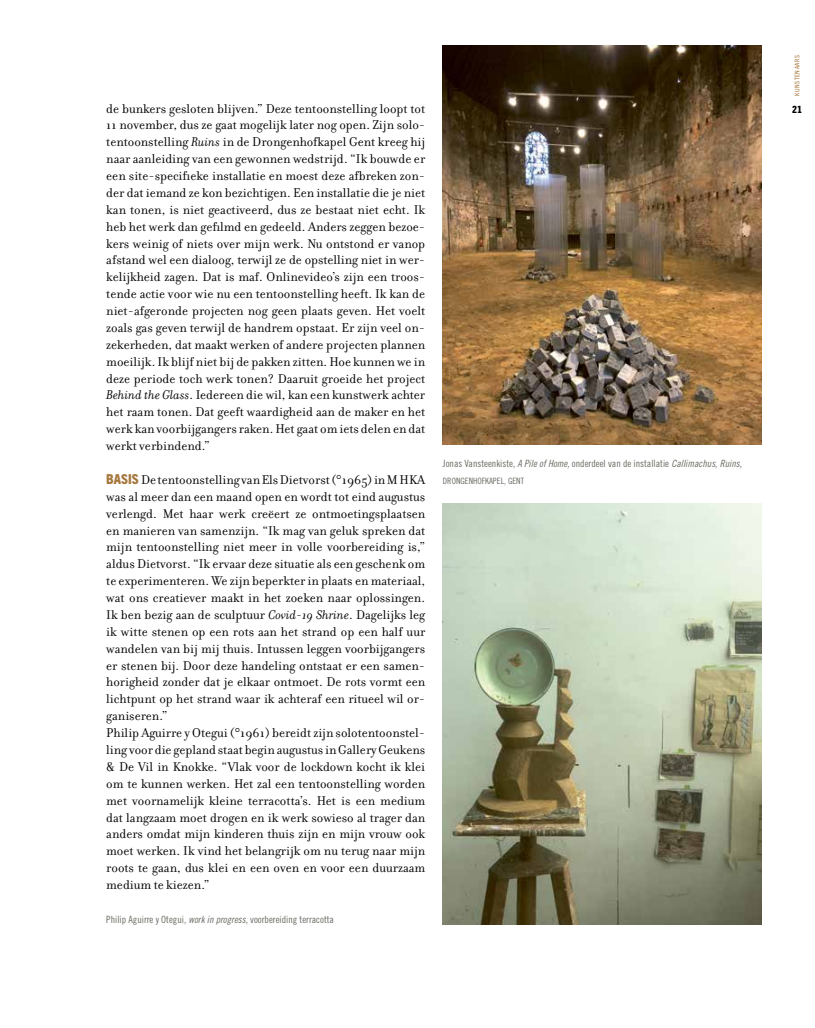
<style>
.page{position:relative;width:815px;height:1028px;background:#fff}
.page>*{position:absolute;margin:0;border:0;box-sizing:border-box;transform-origin:0 0}
.t1{font:13.75px/16.9px "Filosofia OT";color:#000;text-align:justify}
.t2{font:10px "Trade Gothic LT Std Cn 18";color:#6d6a63}
.t3{font:800 condensed 10px "Trade Gothic Next LT Pro";color:#000}
.t4{font:8.75px "Trade Gothic LT Std Cn 18";color:#6d6a63}
.t5{font:condensed 6.5px "Trade Gothic Next LT Pro";letter-spacing:.08em;color:#a6783e}
.s1{font-style:italic}
.s2{font-family:"Trade Gothic Next LT Pro";font-weight:800;font-stretch:condensed;color:#a6783e}
.s3{font-family:"Trade Gothic LT Std Cn 18 Obl"}
</style>
<div class="page">
<img style="left:443px;top:45px;width:319px;height:399px">
<img style="left:443px;top:503px;width:319px;height:421px">
<p class="t1" style="left:106px;top:100px;width:320px">de bunkers gesloten blijven.” Deze tentoonstelling loopt tot 11 november, dus ze gaat mogelijk later nog open. Zijn solo&shy;tentoonstelling <span class="s1">Ruins</span> in de Drongenhofkapel Gent kreeg hij naar aanleiding van een gewonnen wedstrijd. “Ik bouwde er een site-specifieke installatie en moest deze afbreken zon&shy;der dat iemand ze kon bezichtigen. Een installatie die je niet kan tonen, is niet geactiveerd, dus ze bestaat niet echt. Ik heb het werk dan gefilmd en gedeeld. Anders zeggen bezoe&shy;kers weinig of niets over mijn werk. Nu ontstond er vanop afstand wel een dialoog, terwijl ze de opstelling niet in wer&shy;kelijkheid zagen. Dat is maf. Onlinevideo’s zijn een troos&shy;tende actie voor wie nu een tentoonstelling heeft. Ik kan de niet-afgeronde projecten nog geen plaats geven. Het voelt zoals gas geven terwijl de handrem opstaat. Er zijn veel on&shy;zekerheden, dat maakt werken of andere projecten plannen moeilijk. Ik blijf niet bij de pakken zitten. Hoe kunnen we in deze periode toch werk tonen? Daaruit groeide het project <span class="s1">Behind the Glass</span>. Iedereen die wil, kan een kunstwerk achter het raam tonen. Dat geeft waardigheid aan de maker en het werk kan voorbijgangers raken. Het gaat om iets delen en dat werkt verbindend.”</p>
<p class="t1" style="left:106px;top:471px;width:320px;text-align:left"><span class="s2">BASIS</span> De tentoonstelling van Els Dietvorst (°1965) in M HKA was al meer dan een maand open en wordt tot eind augustus verlengd. Met haar werk creëert ze ontmoetingsplaatsen en manieren van samenzijn. “Ik mag van geluk spreken dat mijn tentoonstelling niet meer in volle voorbereiding is,” aldus Dietvorst. “Ik ervaar deze situatie als een geschenk om te experimenteren. We zijn beperkter in plaats en materiaal, wat ons creatiever maakt in het zoeken naar oplossingen.<br>Ik ben bezig aan de sculptuur <span class="s1">Covid-19 Shrine</span>. Dagelijks leg ik witte stenen op een rots aan het strand op een half uur wandelen van bij mij thuis. Intussen leggen voorbijgangers er stenen bij. Door deze handeling ontstaat er een samen&shy;horigheid zonder dat je elkaar ontmoet. De rots vormt een lichtpunt op het strand waar ik achteraf een ritueel wil or&shy;ganiseren.”<br>Philip Aguirre y Otegui (°1961) bereidt zijn solotentoonstel&shy;ling voor die gepland staat begin augustus in Gallery Geukens &amp; De Vil in Knokke. “Vlak voor de lockdown kocht ik klei om te kunnen werken. Het zal een tentoonstelling worden met voornamelijk kleine terracotta’s. Het is een medium dat langzaam moet drogen en ik werk sowieso al trager dan anders omdat mijn kinderen thuis zijn en mijn vrouw ook moet werken. Ik vind het belangrijk om nu terug naar mijn roots te gaan, dus klei en een oven en voor een duurzaam medium te kiezen.”</p>
<p class="t2" style="left:106px;top:913px;width:229px">Philip Aguirre y Otegui, <span class="s3">work in progress,</span> voorbereiding terracotta</p>
<p class="t2" style="left:443px;top:457px;width:300px">Jonas Vansteenkiste, <span class="s3">A Pile of Home,</span> onderdeel van de installatie <span class="s3">Callimachus, Ruins,</span></p>
<p class="t4" style="left:443px;top:475px;width:83px">DRONGENHOFKAPEL, GENT</p>
<p class="t5" style="left:793px;top:96px;width:42px;rotate:-90deg">KUNSTENAARS</p>
<p class="t3" style="left:792px;top:102px;width:11px">21</p>
</div>
